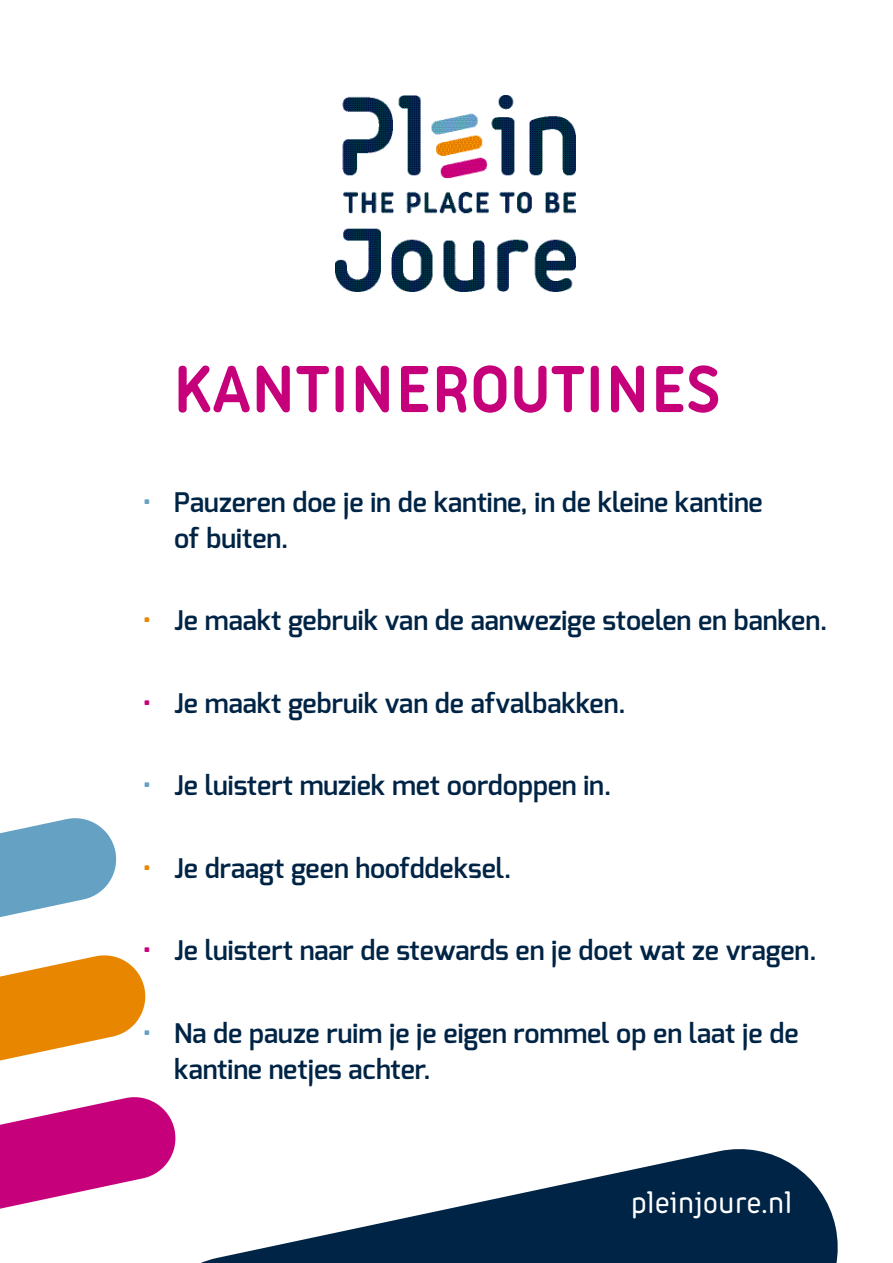
<style>
.page{position:relative;width:893px;height:1263px;background:#fff}
.page>*{position:absolute;margin:0;border:0;box-sizing:border-box;transform-origin:0 0}
.t1{font:700 72px "Iconic";color:#c6007b}
.www{font:500 33px "Iconic";letter-spacing:-.005em;color:#fff}
.Tijd{font:600 27px/36px "Exo";color:#002445}
.s1{color:#64a1c2}
.s2{color:#e98600}
.s3{color:#c6007b}
</style>
<div class="page">
<svg style="left:0;top:1097px;width:176px;height:112px"></svg>
<svg style="left:0;top:818px;width:146px;height:243px"></svg>
<svg style="left:130px;top:1140px;width:708px;height:123px"></svg>
<img style="left:336px;top:95px;width:239px;height:197px">
<p class="t1" style="left:173px;top:338px;width:549px">KANTINEROUTINES</p>
<p class="Tijd" style="left:174px;top:484px;width:590px;text-indent:-32px"><span class="s1">•</span> Pauzeren doe je in de kantine, in de kleine kantine of buiten.</p>
<p class="Tijd" style="left:143px;top:602px;width:686px"><span class="s2">•</span> Je maakt gebruik van de aanwezige stoelen en banken.</p>
<p class="Tijd" style="left:143px;top:685px;width:484px"><span class="s3">•</span> Je maakt gebruik van de afvalbakken.</p>
<p class="Tijd" style="left:143px;top:767px;width:470px"><span class="s1">•</span> Je luistert muziek met oordoppen in.</p>
<p class="Tijd" style="left:143px;top:850px;width:370px"><span class="s2">•</span> Je draagt geen hoofddeksel.</p>
<p class="Tijd" style="left:143px;top:932px;width:675px"><span class="s3">•</span> Je luistert naar de stewards en je doet wat ze vragen.</p>
<p class="Tijd" style="left:143px;top:1015px;width:657px"><span class="s1">•</span> Na de pauze ruim je je eigen rommel op en laat je de</p>
<p class="Tijd" style="left:174px;top:1051px;width:258px">kantine netjes achter.</p>
<p class="www" style="left:631px;top:1180px;width:163px">pleinjoure.nl</p>
</div>
